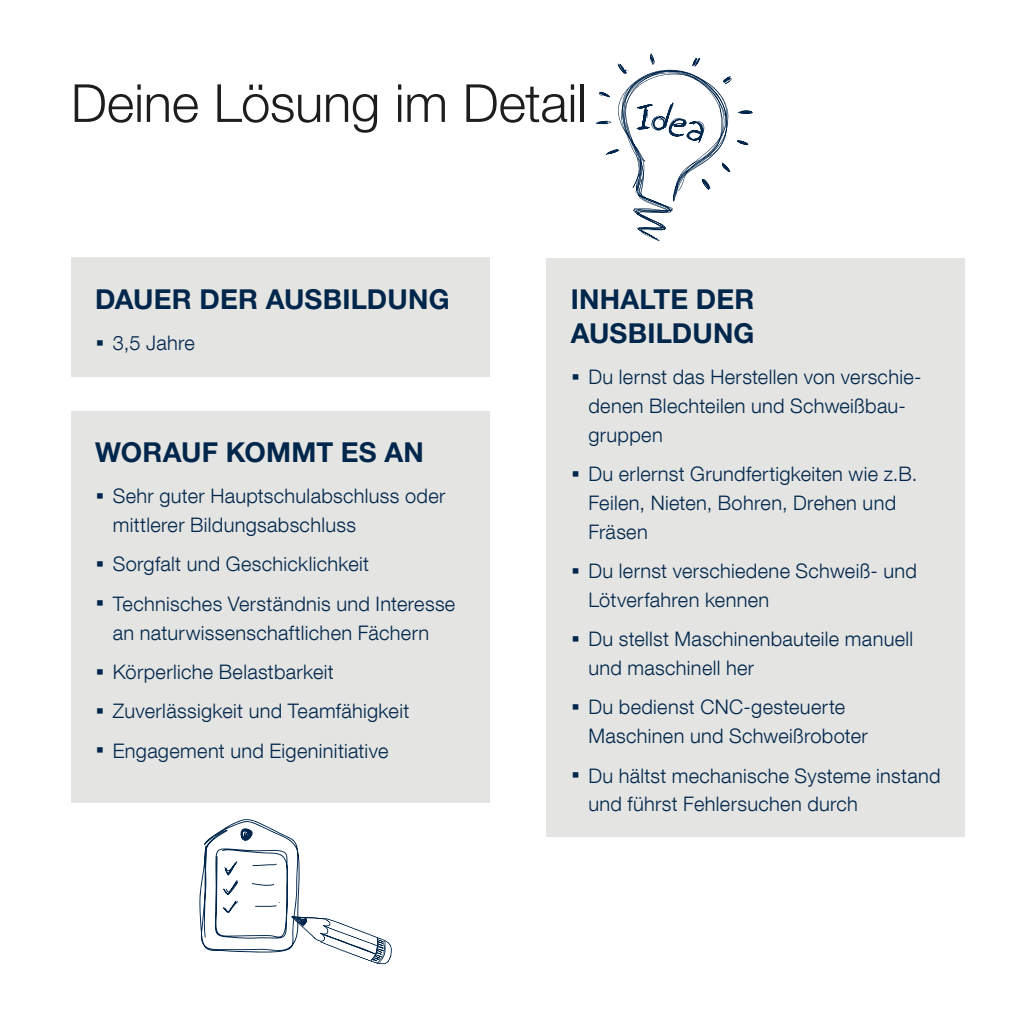
<style>
.page{position:relative;width:1035px;height:1035px;background:#fff}
.page>*{position:absolute;margin:0;border:0;box-sizing:border-box;transform-origin:0 0}
._01_Headline_21pt_25{font:300 52.5px "Helvetica Neue LT Com";letter-spacing:-.005em;color:#1d1d1b}
._04_Grafiken_Übersch{font:700 27.5px "Helvetica Neue LTW1 G";letter-spacing:.005em;color:#00264b}
.t1{font:300 20px/28.8px "Helvetica Neue LT Com";letter-spacing:.015em;color:#00264b}
.s1{font-family:"Helvetica Neue LTW1 G";font-weight:700;font-size:35px}
</style>
<div class="page">
<div style="left:546px;top:258px;width:418px;height:578px;background:#e4e4e3"></div>
<div style="left:71px;top:258px;width:418px;height:119px;background:#e4e4e3"></div>
<div style="left:71px;top:411px;width:418px;height:391px;background:#e4e4e3"></div>
<svg style="left:199px;top:819px;width:193px;height:145px"></svg>
<hr style="left:255px;top:905px;width:22px;height:2px;background:#00264b">
<svg style="left:596px;top:53px;width:157px;height:188px"></svg>
<p class="_01_Headline_21pt_25" style="left:71px;top:71px;width:517px">Deine Lösung im Detail</p>
<p class="_04_Grafiken_Übersch" style="left:95px;top:282px;width:356px">DAUER DER AUSBILDUNG</p>
<p class="t1" style="left:95px;top:328px;width:101px"><span class="s1">·</span> 3,5 Jahre</p>
<p class="_04_Grafiken_Übersch" style="left:95px;top:435px;width:330px">WORAUF KOMMT ES AN</p>
<p class="t1" style="left:113px;top:481px;width:334px;text-indent:-18px"><span class="s1">·</span> Sehr guter Hauptschulabschluss oder mittlerer Bildungsabschluss</p>
<p class="t1" style="left:95px;top:549px;width:276px"><span class="s1">·</span> Sorgfalt und Geschicklichkeit</p>
<p class="t1" style="left:95px;top:589px;width:362px;text-align:center"><span class="s1">·</span> Technisches Verständnis und Interesse an naturwissenschaftlichen Fächern</p>
<p class="t1" style="left:95px;top:657px;width:240px"><span class="s1">·</span> Körperliche Belastbarkeit</p>
<p class="t1" style="left:95px;top:696px;width:316px"><span class="s1">·</span> Zuverlässigkeit und Teamfähigkeit</p>
<p class="t1" style="left:95px;top:736px;width:295px"><span class="s1">·</span> Engagement und Eigeninitiative</p>
<p class="_04_Grafiken_Übersch" style="left:571px;top:282px;width:185px">INHALTE DER</p>
<p class="_04_Grafiken_Übersch" style="left:571px;top:316px;width:185px">AUSBILDUNG</p>
<p class="t1" style="left:588px;top:362px;width:335px;text-indent:-18px"><span class="s1">·</span> Du lernst das Herstellen von verschie&shy;denen Blechteilen und Schweißbau&shy;gruppen</p>
<p class="t1" style="left:588px;top:459px;width:330px;text-indent:-18px"><span class="s1">·</span> Du erlernst Grundfertigkeiten wie z.B.<br>Feilen, Nieten, Bohren, Drehen und<br>Fräsen</p>
<p class="t1" style="left:588px;top:556px;width:330px;text-indent:-18px"><span class="s1">·</span> Du lernst verschiedene Schweiß- und<br>Lötverfahren kennen</p>
<p class="t1" style="left:588px;top:624px;width:326px;text-indent:-18px"><span class="s1">·</span> Du stellst Maschinenbauteile manuell und maschinell her</p>
<p class="t1" style="left:588px;top:692px;width:281px;text-indent:-18px"><span class="s1">·</span> Du bedienst CNC-gesteuerte<br>Maschinen und Schweißroboter</p>
<p class="t1" style="left:588px;top:760px;width:354px;text-indent:-18px"><span class="s1">·</span> Du hältst mechanische Systeme instand und führst Fehlersuchen durch</p>
</div>
